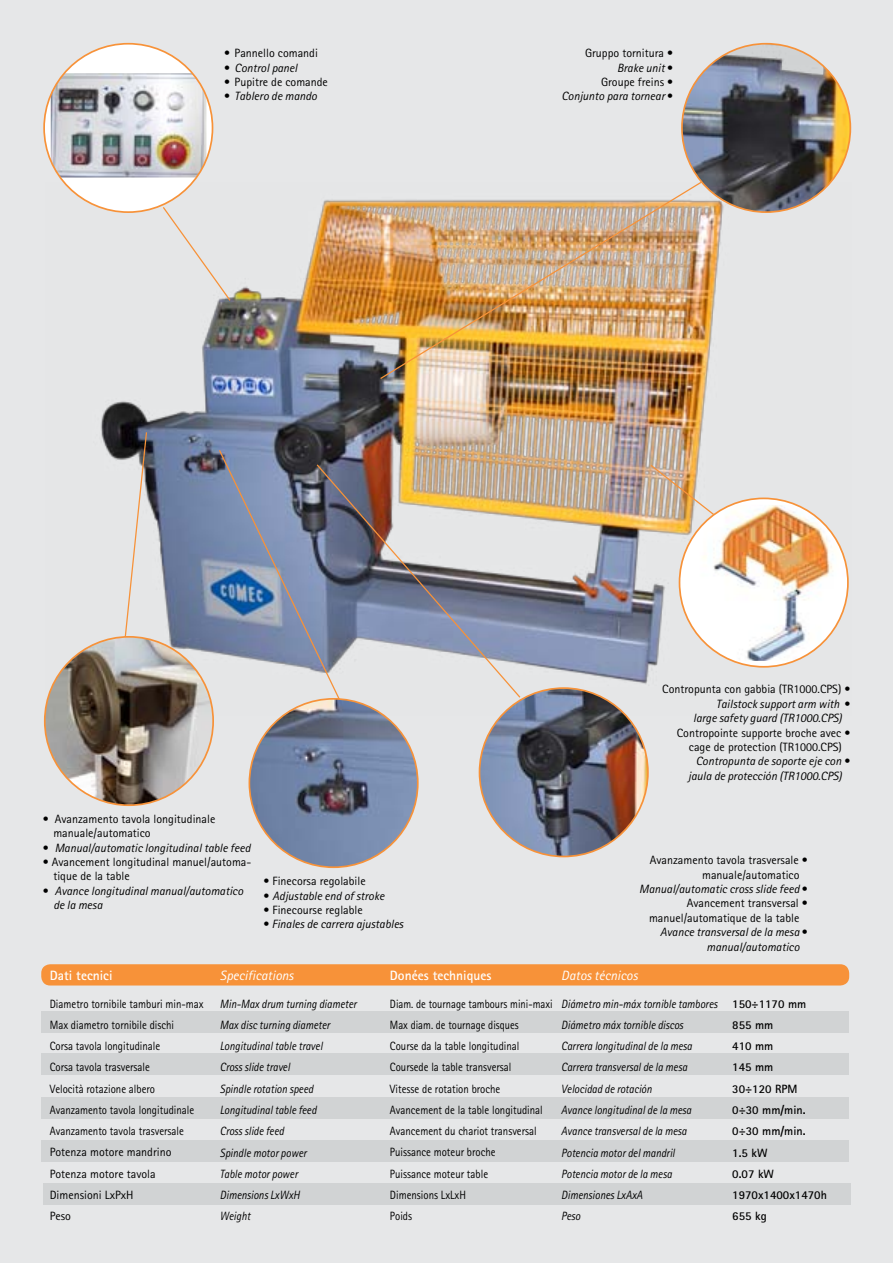
<style>
.page{position:relative;width:893px;height:1263px;background:#e6e7e8}
.page>*{position:absolute;margin:0;border:0;box-sizing:border-box;transform-origin:0 0}
.t1{font:italic 13.5px "Rotis Sans Serif";color:#fff}
.t2{font:700 13.5px "Rotis Sans Serif";color:#fff}
.t3{font:italic 12px/21.3px "Rotis Sans Serif";color:#000;scale:.9 1}
.t4{font:12px/14.4px "Rotis Sans Serif";color:#000}
.t5{font:italic 12px/14.4px "Rotis Sans Serif";color:#000}
.t6{font:12px/21.3px "Rotis Sans Serif";color:#000;scale:.88 1}
.t7{font:12px/21.3px "Rotis Sans Serif";color:#000;scale:.9 1}
.t8{font:700 12px/21.3px "Rotis Sans Serif";color:#000}
.s1{font-style:normal}
.s2{font-style:italic}
</style>
<div class="page">
<img style="left:45px;top:182px;width:804px;height:533px">
<img style="left:682px;top:44px;width:168px;height:168px;border-radius:84px">
<div style="left:44px;top:44px;width:168px;height:168px;background:#fff;border-radius:50%"></div>
<img style="left:51px;top:73px;width:155px;height:104px">
<svg style="left:162px;top:206px;width:70px;height:96px"></svg>
<svg style="left:120px;top:431px;width:28px;height:207px"></svg>
<svg style="left:218px;top:449px;width:132px;height:271px"></svg>
<svg style="left:649px;top:463px;width:69px;height:55px"></svg>
<img style="left:379px;top:180px;width:324px;height:200px">
<img style="left:249px;top:699px;width:169px;height:168px;border-radius:84px">
<img style="left:479px;top:688px;width:169px;height:168px;border-radius:84px">
<img style="left:45px;top:637px;width:168px;height:168px;border-radius:84px">
<img style="left:679px;top:505px;width:169px;height:156px">
<img style="left:315px;top:463px;width:207px;height:236px">
<div style="left:43px;top:1183px;width:807px;height:22px;background:#d1d3d4"></div>
<div style="left:41px;top:964px;width:808px;height:21px;background:#f79239;border-radius:9px"></div>
<div style="left:41px;top:1011px;width:808px;height:21px;background:#d1d3d4"></div>
<div style="left:41px;top:1054px;width:808px;height:21px;background:#d1d3d4"></div>
<div style="left:41px;top:1098px;width:808px;height:21px;background:#d1d3d4"></div>
<div style="left:41px;top:1140px;width:808px;height:21px;background:#d1d3d4"></div>
<p class="t4" style="left:224px;top:46px;width:95px">• Pannello comandi</p>
<p class="t5" style="left:224px;top:61px;width:75px"><span class="s1">•</span> Control panel</p>
<p class="t4" style="left:224px;top:75px;width:105px">• Pupitre de comande</p>
<p class="t5" style="left:224px;top:89px;width:95px"><span class="s1">•</span> Tablero de mando</p>
<p class="t4" style="left:561px;top:46px;width:113px;text-align:right">Gruppo tornitura •<br><span class="s2">Brake unit</span> •<br>Groupe freins •<br><span class="s2">Conjunto para tornear</span> •</p>
<p class="t4" style="left:53px;top:811px;width:163px;text-indent:-11px">• Avanzamento tavola longitudinale manuale/automatico</p>
<p class="t5" style="left:43px;top:840px;width:209px"><span class="s1">•</span> Manual/automatic longitudinal table feed</p>
<p class="t4" style="left:53px;top:854px;width:199px;text-indent:-11px">• Avancement longitudinal manuel/automa&shy;tique de la table</p>
<p class="t5" style="left:53px;top:884px;width:191px;text-indent:-11px"><span class="s1">•</span> Avance longitudinal manual/automatico de la mesa</p>
<p class="t4" style="left:263px;top:874px;width:104px">• Finecorsa regolabile</p>
<p class="t5" style="left:263px;top:888px;width:123px"><span class="s1">•</span> Adjustable end of stroke</p>
<p class="t4" style="left:263px;top:903px;width:101px">• Finecourse reglable</p>
<p class="t5" style="left:263px;top:917px;width:141px"><span class="s1">•</span> Finales de carrera ajustables</p>
<p class="t4" style="left:662px;top:682px;width:190px">Contropunta con gabbia (TR1000.CPS) •</p>
<p class="t5" style="left:716px;top:697px;width:136px">Tailstock support arm with <span class="s1">•</span></p>
<p class="t5" style="left:693px;top:711px;width:150px">large safety guard (TR1000.CPS)</p>
<p class="t4" style="left:677px;top:725px;width:175px">Contropointe supporte broche avec •</p>
<p class="t4" style="left:689px;top:740px;width:155px">cage de protection (TR1000.CPS)</p>
<p class="t5" style="left:696px;top:754px;width:156px">Contropunta de soporte eje con <span class="s1">•</span></p>
<p class="t5" style="left:688px;top:769px;width:155px">jaula de protección (TR1000.CPS)</p>
<p class="t4" style="left:650px;top:853px;width:160px">Avanzamento tavola trasversale •</p>
<p class="t4" style="left:702px;top:867px;width:99px">manuale/automatico</p>
<p class="t5" style="left:639px;top:882px;width:170px">Manual/automatic cross slide feed <span class="s1">•</span></p>
<p class="t4" style="left:687px;top:896px;width:123px">Avancement transversal •</p>
<p class="t4" style="left:649px;top:910px;width:152px">manuel/automatique de la table</p>
<p class="t5" style="left:660px;top:925px;width:149px">Avance transversal de la mesa <span class="s1">•</span></p>
<p class="t5" style="left:707px;top:939px;width:94px">manual/automatico</p>
<p class="t2" style="left:50px;top:967px;width:64px">Dati tecnici</p>
<p class="t7" style="left:50px;top:993px;width:173px">Diametro tornibile tamburi min-max<br>Max diametro tornibile dischi<br>Corsa tavola longitudinale<br>Corsa tavola trasversale<br>Velocità rotazione albero<br>Avanzamento tavola longitudinale<br>Avanzamento tavola trasversale<br>Potenza motore mandrino<br>Potenza motore tavola<br>Dimensioni LxPxH<br>Peso</p>
<p class="t1" style="left:220px;top:968px;width:75px">Specifications</p>
<p class="t3" style="left:220px;top:993px;width:153px">Min-Max drum turning diameter<br>Max disc turning diameter<br>Longitudinal table travel<br>Cross slide travel<br>Spindle rotation speed<br>Longitudinal table feed<br>Cross slide feed<br>Spindle motor power<br>Table motor power<br>Dimensions LxWxH<br>Weight</p>
<p class="t2" style="left:390px;top:967px;width:103px">Donées techniques</p>
<p class="t6" style="left:390px;top:993px;width:186px">Diam. de tournage tambours mini-maxi<br>Max diam. de tournage disques<br>Course da la table longitudinal<br>Coursede la table transversal<br>Vitesse de rotation broche<br>Avancement de la table longitudinal<br>Avancement du chariot transversal<br>Puissance moteur broche<br>Puissance moteur table<br>Dimensions LxLxH<br>Poids</p>
<p class="t8" style="left:732px;top:993px;width:96px">150÷1170 mm<br>855 mm<br>410 mm<br>145 mm<br>30÷120 RPM<br>0÷30 mm/min.<br>0÷30 mm/min.<br>1.5 kW<br>0.07 kW<br>1970x1400x1470h<br>655 kg</p>
<p class="t1" style="left:561px;top:968px;width:78px">Datos técnicos</p>
<p class="t3" style="left:561px;top:993px;width:175px">Diámetro min-máx tornible tambores<br>Diámetro máx tornible discos<br>Carrera longitudinal de la mesa<br>Carrera transversal de la mesa<br>Velocidad de rotación<br>Avance longitudinal de la mesa<br>Avance transversal de la mesa<br>Potencia motor del mandril<br>Potencia motor de la mesa<br>Dimensiones LxAxA<br>Peso</p>
</div>
